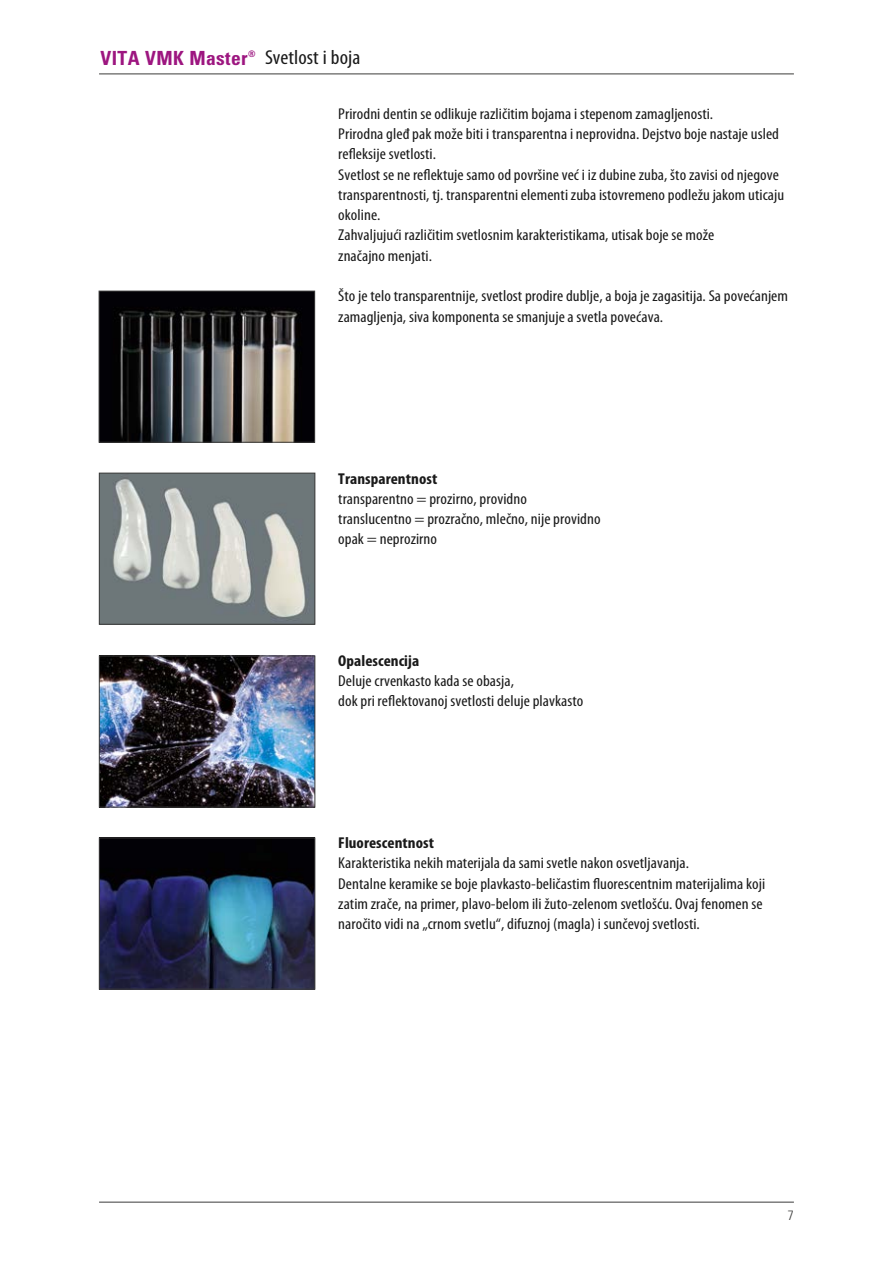
<style>
.page{position:relative;width:893px;height:1263px;background:#fff}
.page>*{position:absolute;margin:0;border:0;box-sizing:border-box;transform-origin:0 0}
.t1{font:condensed 20.25px "Myriad Pro";letter-spacing:.005em;color:#1a1a1a;scale:1.08 1}
.t2{font:700 condensed 19.5px "Univers";letter-spacing:.02em;color:#9d1680}
.t3{font:condensed 15.75px/20.2px "Myriad Pro";letter-spacing:.005em;color:#1a1a1a;scale:1.08 1}
.t4{font:700 condensed 15.75px "Myriad Pro";letter-spacing:.005em;color:#1a1a1a;scale:1.08 1}
.t5{font:300 condensed 13.5px "Univers";color:#3b3b3a}
</style>
<div class="page">
<hr style="left:99px;top:74px;width:695px;height:1px;background:#3b3b3a">
<hr style="left:99px;top:1202px;width:695px;height:1px;background:#3b3b3a">
<img style="left:101px;top:293px;width:212px;height:147px">
<div style="left:99px;top:291px;width:216px;height:151px;border:1px solid #3b3b3a"></div>
<img style="left:101px;top:475px;width:212px;height:147px">
<div style="left:99px;top:473px;width:216px;height:151px;border:1px solid #3b3b3a"></div>
<img style="left:101px;top:658px;width:212px;height:147px">
<div style="left:99px;top:656px;width:216px;height:151px;border:1px solid #3b3b3a"></div>
<img style="left:101px;top:840px;width:212px;height:147px">
<div style="left:99px;top:838px;width:216px;height:151px;border:1px solid #3b3b3a"></div>
<p class="t2" style="left:101px;top:46px;width:157px">VITA VMK Master<sup>®</sup></p>
<p class="t1" style="left:265px;top:47px;width:90px">Svetlost i boja</p>
<p class="t3" style="left:338px;top:104px;width:414px">Prirodni dentin se odlikuje različitim bojama i stepenom zamagljenosti.<br>Prirodna gleđ pak može biti i transparentna i neprovidna. Dejstvo boje nastaje usled refleksije svetlosti.<br>Svetlost se ne reflektuje samo od površine već i iz dubine zuba, što zavisi od njegove transparentnosti, tj. transparentni elementi zuba istovremeno podležu jakom uticaju okoline.<br>Zahvaljujući različitim svetlosnim karakteristikama, utisak boje se može<br>značajno menjati.</p>
<p class="t3" style="left:338px;top:286px;width:418px">Što je telo transparentnije, svetlost prodire dublje, a boja je zagasitija. Sa povećanjem zamagljenja, siva komponenta se smanjuje a svetla povećava.</p>
<p class="t4" style="left:338px;top:470px;width:93px">Transparentnost</p>
<p class="t3" style="left:338px;top:489px;width:244px">transparentno = prozirno, providno translucentno = prozračno, mlečno, nije providno opak = neprozirno</p>
<p class="t4" style="left:338px;top:652px;width:76px">Opalescencija</p>
<p class="t3" style="left:338px;top:671px;width:228px">Deluje crvenkasto kada se obasja,<br>dok pri reflektovanoj svetlosti deluje plavkasto</p>
<p class="t4" style="left:338px;top:834px;width:90px">Fluorescentnost</p>
<p class="t3" style="left:338px;top:853px;width:397px">Karakteristika nekih materijala da sami svetle nakon osvetljavanja.<br>Dentalne keramike se boje plavkasto-beličastim fluorescentnim materijalima koji zatim zrače, na primer, plavo-belom ili žuto-zelenom svetlošću. Ovaj fenomen se naročito vidi na „crnom svetlu“, difuznoj (magla) i sunčevoj svetlosti.</p>
<p class="t5" style="left:788px;top:1207px;width:7px">7</p>
</div>
